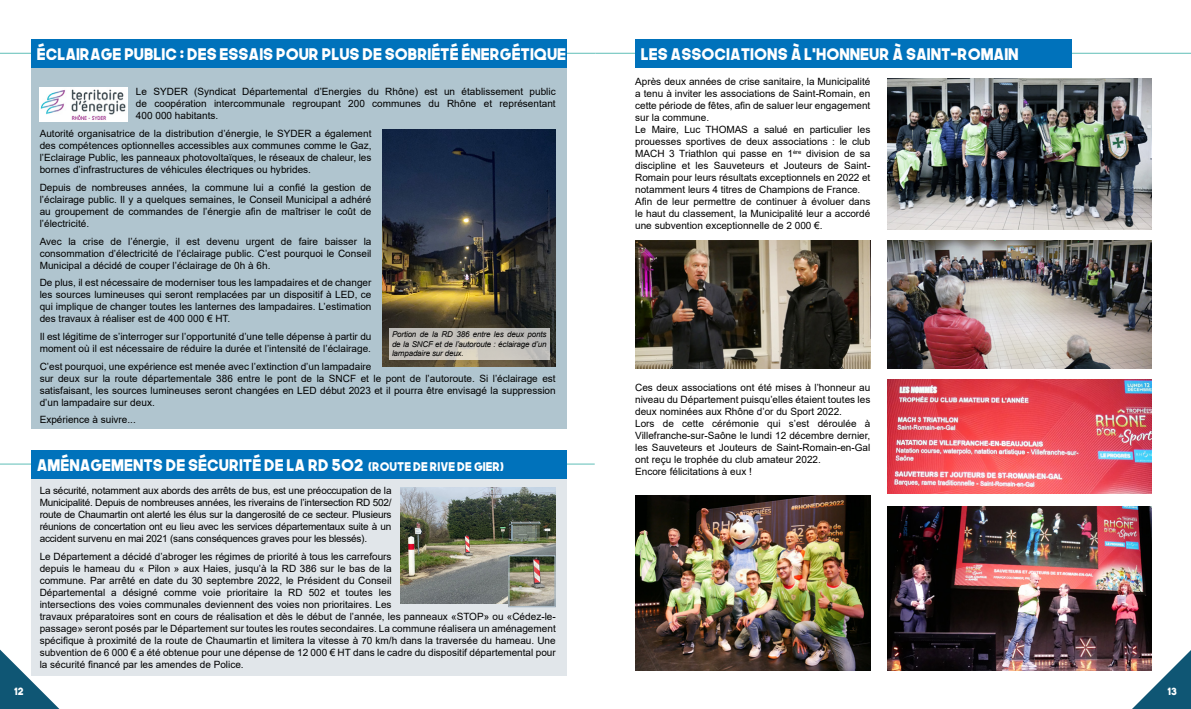
<style>
.page{position:relative;width:1191px;height:709px;background:#fff}
.page>*{position:absolute;margin:0;border:0;box-sizing:border-box;transform-origin:0 0}
.t1{font:16px "The Next Font";color:#fff}
.t2{font:10px/12px "Arial";color:#000;text-align:justify}
.t3{font:10px "The Next Font";color:#fff}
.t4{font:italic 8px/9.6px "Arial";letter-spacing:-.02em;color:#000;text-align:justify}
.s1{font-size:12px}
</style>
<div class="page">
<svg style="left:0;top:649px;width:60px;height:60px"></svg>
<svg style="left:1123px;top:649px;width:68px;height:60px"></svg>
<div style="left:31px;top:40px;width:536px;height:389px;background:#b0c5cf"></div>
<div style="left:31px;top:450px;width:536px;height:226px;background:#e1e6ea"></div>
<hr style="left:595px;top:53px;width:596px;height:1px;background:#5fbeb7">
<hr style="left:0;top:53px;width:595px;height:1px;background:#5fbeb7">
<hr style="left:0;top:463px;width:595px;height:1px;background:#5fbeb7">
<div style="left:635px;top:40px;width:437px;height:28px;background:#0072bb"></div>
<div style="left:31px;top:40px;width:536px;height:28px;background:#0072bb"></div>
<div style="left:31px;top:450px;width:536px;height:28px;background:#0072bb"></div>
<img style="left:400px;top:487px;width:156px;height:117px">
<img style="left:510px;top:557px;width:44px;height:48px">
<div style="left:508px;top:555px;width:48px;height:52px;border:1px solid #a8b8c4"></div>
<img style="left:40px;top:87px;width:87px;height:34px">
<img style="left:383px;top:130px;width:173px;height:236px">
<svg style="left:389px;top:328px;width:160px;height:32px;background:#c4c1bb"></svg>
<img style="left:887px;top:240px;width:264px;height:128px">
<img style="left:887px;top:78px;width:264px;height:151px">
<img style="left:635px;top:240px;width:235px;height:128px">
<img style="left:887px;top:380px;width:264px;height:113px">
<img style="left:887px;top:507px;width:264px;height:163px">
<img style="left:635px;top:495px;width:235px;height:175px">
<h1 class="t1" style="left:37px;top:43px;width:531px">ÉCLAIRAGE PUBLIC : DES ESSAIS POUR PLUS DE SOBRIÉTÉ ÉNERGÉTIQUE</h1>
<h1 class="t1" style="left:641px;top:43px;width:379px">LES ASSOCIATIONS À L’HONNEUR À SAINT-ROMAIN</h1>
<p class="t2" style="left:136px;top:86px;width:421px">Le SYDER (Syndicat Départemental d’Energies du Rhône) est un établissement public de coopération intercommunale regroupant 200 communes du Rhône et représentant 400 000 habitants.</p>
<p class="t2" style="left:40px;top:128px;width:333px">Autorité organisatrice de la distribution d’énergie, le SYDER a également des compétences optionnelles accessibles aux communes comme le Gaz, l’Eclairage Public, les panneaux photovoltaïques, le réseaux de chaleur, les bornes d’infrastructures de véhicules électriques ou hybrides.</p>
<p class="t2" style="left:40px;top:181px;width:333px">Depuis de nombreuses années, la commune lui a confié la gestion de l’éclairage public. Il y a quelques semaines, le Conseil Municipal a adhéré au groupement de commandes de l’énergie afin de maîtriser le coût de l’électricité.</p>
<p class="t2" style="left:40px;top:235px;width:333px">Avec la crise de l’énergie, il est devenu urgent de faire baisser la consommation d’électricité de l’éclairage public. C’est pourquoi le Conseil Municipal a décidé de couper l’éclairage de 0h à 6h.</p>
<p class="t2" style="left:40px;top:277px;width:333px">De plus, il est nécessaire de moderniser tous les lampadaires et de changer les sources lumineuses qui seront remplacées par un dispositif à LED, ce qui implique de changer toutes les lanternes des lampadaires. L’estimation des travaux à réaliser est de 400 000 € HT.</p>
<p class="t2" style="left:40px;top:330px;width:333px">Il est légitime de s’interroger sur l’opportunité d’une telle dépense à partir du moment où il est nécessaire de réduire la durée et l’intensité de l’éclairage.</p>
<p class="t2" style="left:40px;top:360px;width:517px;text-align:left">C’est pourquoi, une expérience est menée avec l’extinction d’un lampadaire<br>sur deux sur la route départementale 386 entre le pont de la SNCF et le pont de l’autoroute. Si l’éclairage est satisfaisant, les sources lumineuses seront changées en LED début 2023 et il pourra être envisagé la suppression d’un lampadaire sur deux.</p>
<p class="t2" style="left:40px;top:414px;width:98px">Expérience à suivre...</p>
<p class="t4" style="left:392px;top:330px;width:156px">Portion de la RD 386 entre les deux ponts de la SNCF et de l’autoroute : éclairage d’un lampadaire sur deux.</p>
<h1 class="t1" style="left:37px;top:454px;width:469px">AMÉNAGEMENTS DE SÉCURITÉ DE LA RD 502 <span class="s1">(ROUTE DE RIVE DE GIER)</span></h1>
<p class="t2" style="left:40px;top:485px;width:353px">La sécurité, notamment aux abords des arrêts de bus, est une préoccupation de la Municipalité. Depuis de nombreuses années, les riverains de l’intersection RD 502/ route de Chaumartin ont alerté les élus sur la dangerosité de ce secteur. Plusieurs réunions de concertation ont eu lieu avec les services départementaux suite à un accident survenu en mai 2021 (sans conséquences graves pour les blessés).</p>
<p class="t2" style="left:40px;top:550px;width:517px;text-align:left">Le Département a décidé d’abroger les régimes de priorité à tous les carrefours<br>depuis le hameau du « Pilon » aux Haies, jusqu’à la RD 386 sur le bas de la<br>commune. Par arrêté en date du 30 septembre 2022, le Président du Conseil<br>Départemental a désigné comme voie prioritaire la RD 502 et toutes les<br>intersections des voies communales deviennent des voies non prioritaires. Les<br>travaux préparatoires sont en cours de réalisation et dès le début de l’année, les panneaux «STOP» ou «Cédez-le&shy;passage» seront posés par le Département sur toutes les routes secondaires. La commune réalisera un aménagement spécifique à proximité de la route de Chaumartin et limitera la vitesse à 70 km/h dans la traversée du hameau. Une subvention de 6 000 € a été obtenue pour une dépense de 12 000 € HT dans le cadre du dispositif départemental pour la sécurité financé par les amendes de Police.</p>
<p class="t2" style="left:635px;top:76px;width:237px;text-align:left">Après deux années de crise sanitaire, la Municipalité a tenu à inviter les associations de Saint-Romain, en cette période de fêtes, afin de saluer leur engagement sur la commune.<br>Le Maire, Luc THOMAS a salué en particulier les prouesses sportives de deux associations : le club MACH 3 Triathlon qui passe en 1<sup>ère</sup> division de sa discipline et les Sauveteurs et Jouteurs de Saint-Romain pour leurs résultats exceptionnels en 2022 et notamment leurs 4 titres de Champions de France.<br>Afin de leur permettre de continuer à évoluer dans le haut du classement, la Municipalité leur a accordé une subvention exceptionnelle de 2 000 €.</p>
<p class="t2" style="left:635px;top:381px;width:237px;text-align:left">Ces deux associations ont été mises à l’honneur au niveau du Département puisqu’elles étaient toutes les deux nominées aux Rhône d’or du Sport 2022.<br>Lors de cette cérémonie qui s’est déroulée à Villefranche-sur-Saône le lundi 12 décembre dernier, les Sauveteurs et Jouteurs de Saint-Romain-en-Gal ont reçu le trophée du club amateur 2022.<br>Encore félicitations à eux !</p>
<p class="t3" style="left:14px;top:684px;width:11px">12</p>
<p class="t3" style="left:1167px;top:684px;width:11px">13</p>
</div>
